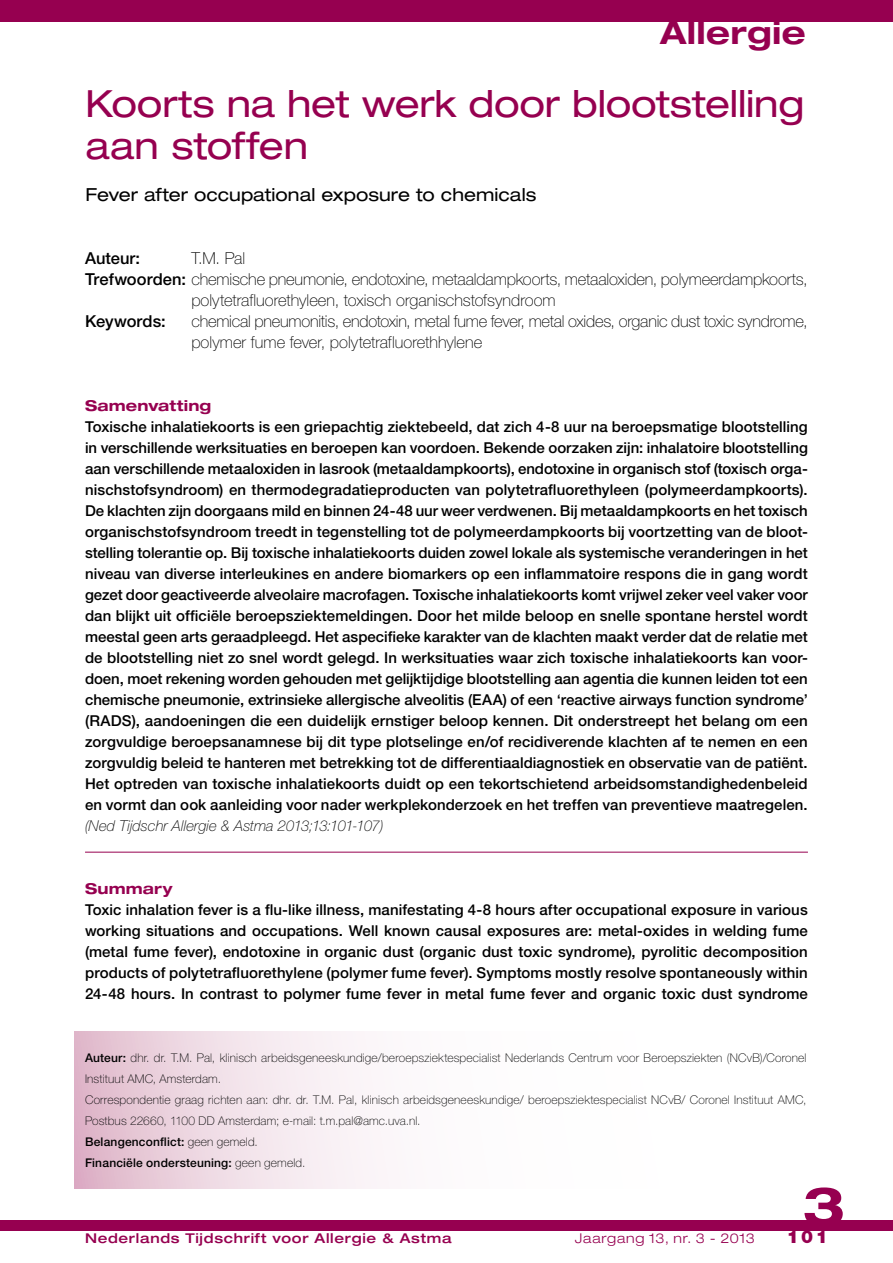
<style>
.page{position:relative;width:893px;height:1263px;background:#fff}
.page>*{position:absolute;margin:0;border:0;box-sizing:border-box;transform-origin:0 0}
.t1{font:700 expanded 52.5px "Helvetica Neue LT Std";color:#960050}
.t2{font:expanded 37.5px/42px "Helvetica Neue LT Std";letter-spacing:-.005em;color:#960050}
.t3{font:700 expanded 31.5px "Helvetica Neue LT Std";letter-spacing:.01em;color:#960050}
.t4{font:expanded 18px "Helvetica Neue LT Std";color:#000}
.t5{font:900 18px "Helvetica Neue LT Std";color:#960050}
.t6{font:100 16.5px/21px "Helvetica Neue LT Std";letter-spacing:-.01em;color:#000}
.t7{font:500 16.5px "Helvetica Neue LT Std";letter-spacing:.005em;color:#000}
.t8{font:500 15px/21px "Helvetica Neue LT Std";letter-spacing:.005em;color:#000;text-align:justify}
.t9{font:italic 100 15px "Helvetica Neue LT Std";color:#000}
.t10{font:700 expanded 15px "Helvetica Neue LT Std";letter-spacing:.01em;color:#960050}
.t11{font:500 expanded 13.5px "Helvetica Neue LT Std";letter-spacing:.05em;color:#960050}
.t12{font:300 expanded 13.5px "Helvetica Neue LT Std";letter-spacing:.06em;color:#960050}
.t13{font:100 12px/21px "Helvetica Neue LT Std";letter-spacing:.015em;color:#000}
.s1{font-weight:500}
</style>
<div class="page">
<div style="left:0;top:1220px;width:893px;height:11px;background:#960050"></div>
<div style="left:0;top:0;width:893px;height:21px;background:#960050"></div>
<svg style="left:74px;top:1031px;width:303px;height:157px"></svg>
<hr style="left:85px;top:852px;width:723px;height:1px;background:#960050">
<h3 class="t3" style="left:660px;top:13px;width:147px">Allergie</h3>
<h2 class="t2" style="left:85px;top:82px;width:720px">Koorts na het werk door blootstelling aan stoffen</h2>
<p class="t4" style="left:85px;top:184px;width:452px">Fever after occupational exposure to chemicals</p>
<p class="t7" style="left:85px;top:248px;width:57px">Auteur:</p>
<p class="t6" style="left:191px;top:248px;width:55px">T.M. Pal</p>
<p class="t6" style="left:85px;top:269px;width:724px"><span class="s1">Trefwoorden:</span> chemische pneumonie, endotoxine, metaaldampkoorts, metaaloxiden, polymeerdampkoorts,</p>
<p class="t6" style="left:191px;top:290px;width:366px">polytetrafluorethyleen, toxisch organischstofsyndroom</p>
<p class="t7" style="left:85px;top:311px;width:82px">Keywords:</p>
<p class="t6" style="left:191px;top:311px;width:618px">chemical pneumonitis, endotoxin, metal fume fever, metal oxides, organic dust toxic syndrome, polymer fume fever, polytetrafluorethhylene</p>
<p class="t10" style="left:85px;top:396px;width:128px">Samenvatting</p>
<p class="t8" style="left:85px;top:416px;width:724px">Toxische inhalatiekoorts is een griepachtig ziektebeeld, dat zich 4-8 uur na beroepsmatige blootstelling in verschillende werksituaties en beroepen kan voordoen. Bekende oorzaken zijn: inhalatoire blootstelling aan verschillende metaaloxiden in lasrook (metaaldampkoorts), endotoxine in organisch stof (toxisch orga&shy;nischstofsyndroom) en thermodegradatieproducten van polytetrafluorethyleen (polymeerdampkoorts).<br>De klachten zijn doorgaans mild en binnen 24-48 uur weer verdwenen. Bij metaaldampkoorts en het toxisch organischstofsyndroom treedt in tegenstelling tot de polymeerdampkoorts bij voortzetting van de bloot&shy;stelling tolerantie op. Bij toxische inhalatiekoorts duiden zowel lokale als systemische veranderingen in het niveau van diverse interleukines en andere biomarkers op een inflammatoire respons die in gang wordt gezet door geactiveerde alveolaire macrofagen. Toxische inhalatiekoorts komt vrijwel zeker veel vaker voor dan blijkt uit officiële beroepsziektemeldingen. Door het milde beloop en snelle spontane herstel wordt meestal geen arts geraadpleegd. Het aspecifieke karakter van de klachten maakt verder dat de relatie met de blootstelling niet zo snel wordt gelegd. In werksituaties waar zich toxische inhalatiekoorts kan voor&shy;doen, moet rekening worden gehouden met gelijktijdige blootstelling aan agentia die kunnen leiden tot een chemische pneumonie, extrinsieke allergische alveolitis (EAA) of een ‘reactive airways function syndrome’ (RADS), aandoeningen die een duidelijk ernstiger beloop kennen. Dit onderstreept het belang om een zorgvuldige beroepsanamnese bij dit type plotselinge en/of recidiverende klachten af te nemen en een zorgvuldig beleid te hanteren met betrekking tot de differentiaaldiagnostiek en observatie van de patiënt.<br>Het optreden van toxische inhalatiekoorts duidt op een tekortschietend arbeidsomstandighedenbeleid en vormt dan ook aanleiding voor nader werkplekonderzoek en het treffen van preventieve maatregelen.</p>
<p class="t9" style="left:85px;top:817px;width:300px">(Ned Tijdschr Allergie &amp; Astma 2013;13:101-107)</p>
<p class="t10" style="left:85px;top:879px;width:89px">Summary</p>
<p class="t8" style="left:85px;top:899px;width:724px">Toxic inhalation fever is a flu-like illness, manifestating 4-8 hours after occupational exposure in various working situations and occupations. Well known causal exposures are: metal-oxides in welding fume (metal fume fever), endotoxine in organic dust (organic dust toxic syndrome), pyrolitic decomposition products of polytetrafluorethylene (polymer fume fever). Symptoms mostly resolve spontaneously within 24-48 hours. In contrast to polymer fume fever in metal fume fever and organic toxic dust syndrome</p>
<p class="t13" style="left:85px;top:1047px;width:723px"><span class="s1">Auteur:</span> dhr. dr. T.M. Pal, klinisch arbeidsgeneeskundige/beroepsziektespecialist Nederlands Centrum voor Beroepsziekten (NCvB)/Coronel Instituut AMC, Amsterdam.<br>Correspondentie graag richten aan: dhr. dr. T.M. Pal, klinisch arbeidsgeneeskundige/ beroepsziektespecialist NCvB/ Coronel Instituut AMC, Postbus 22660, 1100 DD Amsterdam; e-mail: t.m.pal@amc.uva.nl.<br><span class="s1">Belangenconflict:</span> geen gemeld.<br><span class="s1">Financiële ondersteuning:</span> geen gemeld.</p>
<h1 class="t1" style="left:802px;top:1173px;width:44px">3</h1>
<p class="t11" style="left:85px;top:1230px;width:368px">Nederlands Tijdschrift voor Allergie &amp; Astma</p>
<p class="t12" style="left:575px;top:1230px;width:181px">Jaargang 13, nr. 3 - 2013</p>
<p class="t5" style="left:787px;top:1226px;width:43px">101</p>
</div>
